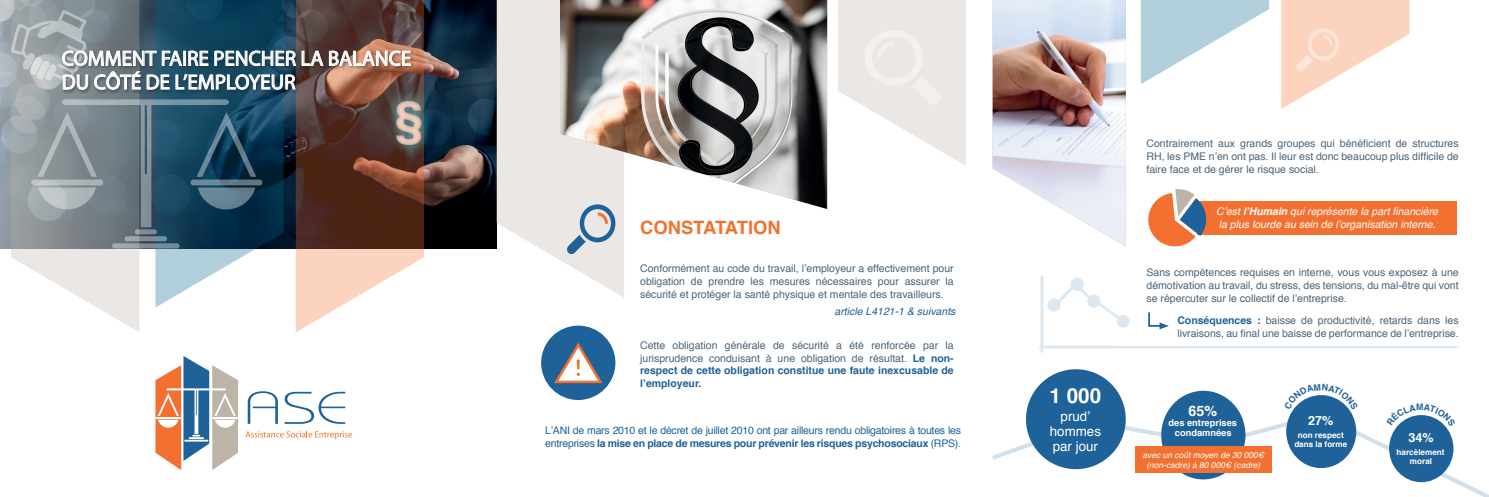
<style>
.page{position:relative;width:1489px;height:497px;background:#fff}
.page>*{position:absolute;margin:0;border:0;box-sizing:border-box;transform-origin:0 0}
.t1{font:21px/23.6px "Myriad";color:#fff}
.t2{font:700 20.65px "Helvetica";color:#fff}
.t3{font:700 18.38px "Helvetica";color:#f37130}
.t4{font:700 14.35px "Helvetica";color:#fff}
.t5{font:13.39px/14.5px "Helvetica";color:#fff;text-align:center}
.t6{font:700 12.6px "Helvetica";color:#fff}
.t7{font:10.5px/12.6px "Helvetica";color:#4a647a;text-align:justify}
.t8{font:10.5px/12.6px "Helvetica";letter-spacing:-.02em;color:#1f6299}
.t9{font:italic 10.5px/12.6px "Helvetica";color:#fff}
.t10{font:italic 10.5px "Helvetica";color:#1f6299}
.t11{font:700 9.28px/10.1px "Helvetica";color:#fff;text-align:center}
.t12{font:italic 8.4px/10.1px "Helvetica";color:#fff;text-align:center}
.t13{font:700 8.14px/8.8px "Helvetica";color:#fff;text-align:center}
.s1{font-weight:700;color:#1f6299}
.s2{font-weight:700}
</style>
<div class="page">
<img style="left:0;top:0;width:496px;height:248px">
<svg style="left:296px;top:0;width:128px;height:332px"></svg>
<svg style="left:11px;top:0;width:128px;height:332px"></svg>
<svg style="left:155px;top:0;width:129px;height:307px"></svg>
<svg style="left:135px;top:229px;width:22px;height:5px"></svg>
<svg style="left:125px;top:236px;width:42px;height:5px"></svg>
<svg style="left:112px;top:243px;width:67px;height:5px"></svg>
<svg style="left:11px;top:10px;width:400px;height:217px;background:#5a636a"></svg>
<svg style="left:155px;top:356px;width:83px;height:113px"></svg>
<svg style="left:245px;top:431px;width:107px;height:7px"></svg>
<svg style="left:248px;top:391px;width:30px;height:32px"></svg>
<svg style="left:284px;top:391px;width:61px;height:32px"></svg>
<svg style="left:1141px;top:0;width:127px;height:84px"></svg>
<svg style="left:992px;top:411px;width:496px;height:85px"></svg>
<svg style="left:1097px;top:302px;width:33px;height:26px"></svg>
<hr style="left:1040px;top:275px;width:3px;height:77px;background:#1f6299">
<svg style="left:1039px;top:345px;width:419px;height:3px"></svg>
<svg style="left:1079px;top:288px;width:10px;height:10px"></svg>
<svg style="left:1058px;top:287px;width:15px;height:15px"></svg>
<div style="left:1087px;top:294px;width:13px;height:13px;background:#dde7ef;border-radius:50%"></div>
<div style="left:1047px;top:298px;width:13px;height:13px;background:#dde7ef;border-radius:50%"></div>
<div style="left:1070px;top:277px;width:13px;height:13px;background:#dde7ef;border-radius:50%"></div>
<div style="left:1197px;top:201px;width:259px;height:33px;background:#f37130"></div>
<svg style="left:1148px;top:189px;width:58px;height:58px"></svg>
<svg style="left:1148px;top:312px;width:20px;height:17px"></svg>
<div style="left:1025px;top:369px;width:100px;height:99px;background:#1f6299;border-radius:50%"></div>
<div style="left:1161px;top:390px;width:84px;height:89px;background:#1f6299;border-radius:50%"></div>
<div style="left:1286px;top:394px;width:70px;height:73px;background:#1f6299;border-radius:50%"></div>
<div style="left:1388px;top:414px;width:65px;height:67px;background:#1f6299;border-radius:50%"></div>
<div style="left:1134px;top:445px;width:137px;height:27px;background:#f37130"></div>
<svg style="left:1281px;top:0;width:128px;height:109px"></svg>
<div style="left:541px;top:325px;width:74px;height:74px;background:#1f6299;border-radius:50%"></div>
<svg style="left:554px;top:342px;width:48px;height:40px"></svg>
<svg style="left:496px;top:0;width:128px;height:297px;fill:#eae7e4"></svg>
<img style="left:560px;top:0;width:267px;height:209px">
<svg style="left:566px;top:204px;width:49px;height:50px;background:#b5c2cd"></svg>
<svg style="left:838px;top:0;width:127px;height:165px"></svg>
<img style="left:992px;top:0;width:133px;height:246px">
<svg style="left:1293px;top:394px;width:56px;height:15px"></svg>
<svg style="left:1386px;top:411px;width:69px;height:15px"></svg>
<h1 class="t1" style="left:62px;top:47px;width:351px">COMMENT FAIRE PENCHER LA BALANCE<br>DU CÔTÉ DE L’EMPLOYEUR</h1>
<h3 class="t3" style="left:640px;top:212px;width:26px">Constatation</h3>
<p class="t7" style="left:640px;top:262px;width:315px">Conformément au code du travail, l’employeur a effectivement pour obligation de prendre les mesures nécessaires pour assurer la sécurité et protéger la santé physique et mentale des travailleurs.</p>
<p class="t10" style="left:834px;top:302px;width:122px">article L4121-1 &amp; suivants</p>
<p class="t7" style="left:640px;top:339px;width:315px">Cette obligation générale de sécurité a été renforcée par la jurisprudence conduisant à une obligation de résultat. <span class="s1">Le non&shy;respect de cette obligation constitue une faute inexcusable de l’employeur.</span></p>
<p class="t8" style="left:545px;top:424px;width:417px">L’ANI de mars 2010 et le décret de juillet 2010 ont par ailleurs rendu obligatoires à toutes les entreprises <span class="s2">la mise en place de mesures pour prévenir les risques psychosociaux</span> (RPS).</p>
<h2 class="t2" style="left:1049px;top:379px;width:53px">1 000</h2>
<p class="t5" style="left:1049px;top:409px;width:53px">prud’ hommes par jour</p>
<p class="t7" style="left:1146px;top:137px;width:314px">Contrairement aux grands groupes qui bénéficient de structures RH, les PME n’en ont pas. Il leur est donc beaucoup plus difficile de faire face et de gérer le risque social.</p>
<p class="t9" style="left:1216px;top:205px;width:223px">C’est <span class="s2">l’Humain</span> qui représente la part financière la plus lourde au sein de l’organisation interne.</p>
<p class="t7" style="left:1146px;top:266px;width:314px">Sans compétences requises en interne, vous vous exposez à une démotivation au travail, du stress, des tensions, du mal-être qui vont se répercuter sur le collectif de l’entreprise.</p>
<p class="t7" style="left:1177px;top:314px;width:283px"><span class="s1">Conséquences :</span> baisse de productivité, retards dans les livraisons, au final une baisse de performance de l’entreprise.</p>
<h3 class="t4" style="left:1188px;top:398px;width:30px">65%</h3>
<p class="t11" style="left:1168px;top:417px;width:70px">des entreprises condamnées</p>
<p class="t6" style="left:1307px;top:410px;width:27px">27%</p>
<p class="t13" style="left:1294px;top:430px;width:54px">non respect dans la forme</p>
<p class="t6" style="left:1408px;top:427px;width:27px">34%</p>
<p class="t13" style="left:1396px;top:447px;width:49px">harcèlement moral</p>
<p class="t12" style="left:1142px;top:449px;width:123px">avec un coût moyen de 30 000€ (non-cadre) à 80 000€ (cadre)</p>
</div>
